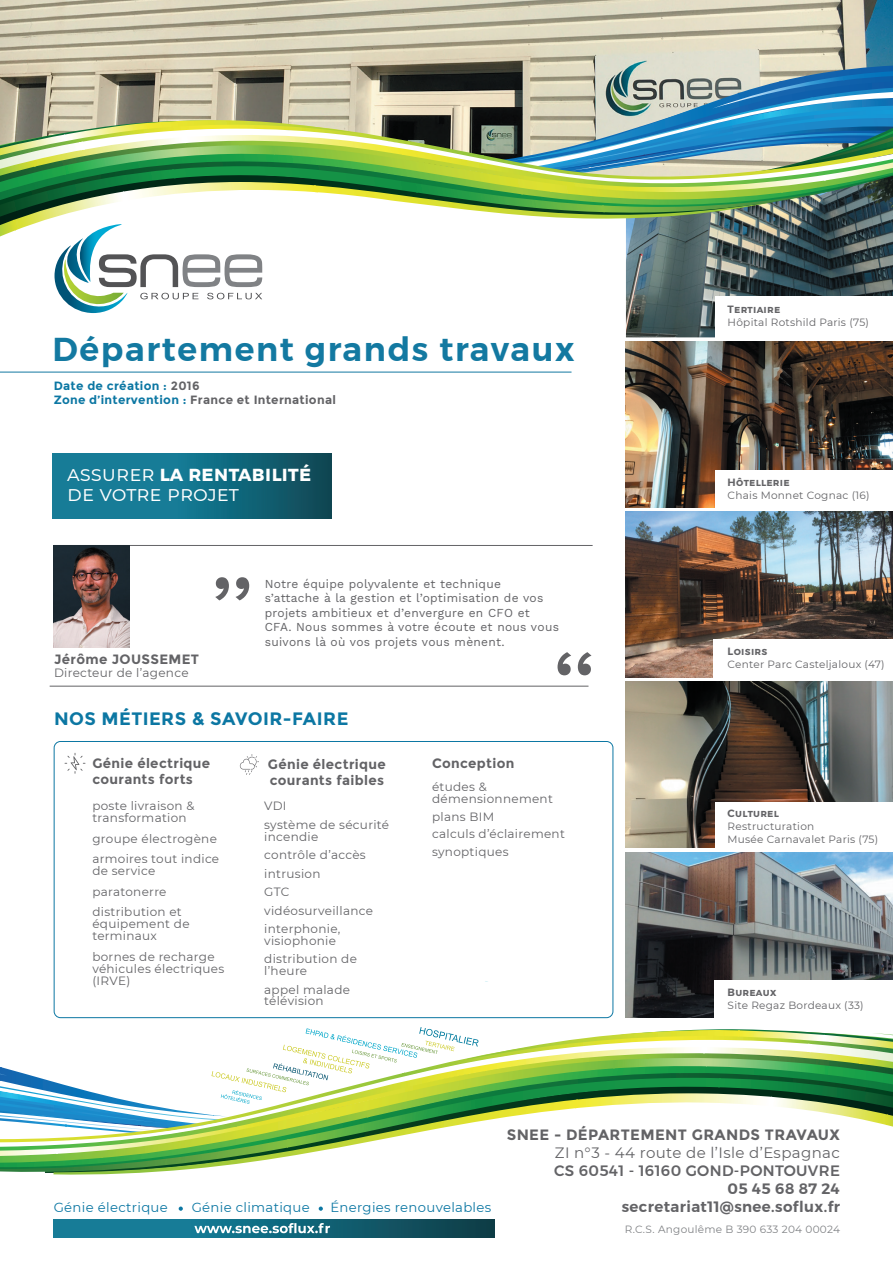
<style>
.page{position:relative;width:893px;height:1263px;background:#fff}
.page>*{position:absolute;margin:0;border:0;box-sizing:border-box;transform-origin:0 0}
.t1{font:600 33px "Montserrat";letter-spacing:.05em;color:#1379a1}
.t2{font:21.15px/20.2px "Montserrat";color:#fff}
.t3{font:700 18px "Montserrat";letter-spacing:.025em;color:#0c77a3}
.t4{font:600 15px/18px "Montserrat";letter-spacing:.025em;color:#636366;text-align:right}
.t5{font:15px "Montserrat";letter-spacing:.025em;color:#636366}
.t6{font:700 15px "Montserrat";letter-spacing:.025em;color:#636366}
.t7{font:500 15px "Montserrat";letter-spacing:.025em;color:#636366}
.t8{font:700 13.5px/16.2px "Montserrat";letter-spacing:.025em;color:#636366}
.t9{font:13.2px "Montserrat";letter-spacing:.025em;color:#0c77a3}
.t10{font:12px/18.5px "Montserrat";letter-spacing:.025em;color:#636366}
.t11{font:12px/14.4px "Work Sans";letter-spacing:.025em;color:#636366}
.t12{font:700 12px/14.4px "Montserrat";letter-spacing:.025em;color:#0c77a3}
.t13{font:10.5px/12.6px "Montserrat";letter-spacing:.025em;color:#636366}
.t14{font:600 10.5px "Montserrat";letter-spacing:.025em;color:#636366}
.t15{font:10.5px "Montserrat";letter-spacing:.025em;color:#808285}
.s1{color:#636366}
.s2{font-weight:600}
</style>
<div class="page">
<svg style="left:52px;top:453px;width:280px;height:66px;background:#136d84"></svg>
<img style="left:626px;top:313px;width:89px;height:24px">
<svg style="left:215px;top:577px;width:34px;height:23px"></svg>
<svg style="left:558px;top:652px;width:33px;height:23px"></svg>
<svg style="left:179px;top:1206px;width:4px;height:5px"></svg>
<svg style="left:319px;top:1206px;width:4px;height:5px"></svg>
<svg style="left:65px;top:753px;width:20px;height:21px"></svg>
<svg style="left:240px;top:754px;width:19px;height:21px"></svg>
<img style="left:626px;top:341px;width:267px;height:166px">
<img style="left:626px;top:511px;width:267px;height:166px">
<img style="left:626px;top:681px;width:267px;height:166px">
<div style="left:715px;top:470px;width:178px;height:39px;background:#fff"></div>
<div style="left:714px;top:640px;width:179px;height:39px;background:#fff"></div>
<div style="left:715px;top:802px;width:178px;height:50px;background:#fff"></div>
<hr style="left:0;top:372px;width:571px;height:1px;background:#1379a1">
<hr style="left:54px;top:545px;width:539px;height:1px;background:#636366">
<hr style="left:50px;top:686px;width:538px;height:1px;background:#636366">
<img style="left:54px;top:546px;width:75px;height:101px">
<svg style="left:54px;top:1220px;width:441px;height:17px;background:#136479"></svg>
<svg style="left:194px;top:1223px;width:136px;height:10px"></svg>
<svg style="left:0;top:0;width:893px;height:66px;background:#cac6b0"></svg>
<svg style="left:0;top:1167px;width:210px;height:7px"></svg>
<svg style="left:0;top:1163px;width:243px;height:4px"></svg>
<svg style="left:0;top:1159px;width:271px;height:4px"></svg>
<img style="left:0;top:66px;width:893px;height:247px">
<img style="left:0;top:202px;width:893px;height:12px">
<svg style="left:0;top:194px;width:893px;height:8px"></svg>
<svg style="left:0;top:187px;width:893px;height:7px;background:#8ab159"></svg>
<svg style="left:0;top:185px;width:893px;height:2px;background:#7baa4c"></svg>
<img style="left:0;top:129px;width:893px;height:56px">
<svg style="left:0;top:981px;width:893px;height:178px"></svg>
<img style="left:626px;top:852px;width:267px;height:165px">
<div style="left:715px;top:980px;width:178px;height:47px;background:#fff"></div>
<div style="left:54px;top:741px;width:559px;height:277px;border:1px solid #0c77a3;border-radius:6px"></div>
<h1 class="t1" style="left:52px;top:323px;width:524px">Département grands travaux</h1>
<p class="t12" style="left:54px;top:378px;width:284px">Date de création : <span class="s1">2016<br></span>Zone d’intervention : <span class="s1">France et International</span></p>
<h2 class="t2" style="left:67px;top:463px;width:246px">assurer <span class="s2">la rentabilité </span>de votre projet</h2>
<p class="t8" style="left:54px;top:651px;width:147px">Jérôme JOUSSEMET</p>
<p class="t10" style="left:54px;top:663px;width:136px">Directeur de l’agence</p>
<p class="t11" style="left:265px;top:576px;width:296px">Notre équipe polyvalente et technique<br>s’attache à la gestion et l’optimisation de vos projets ambitieux et d’envergure en CFO et CFA. Nous sommes à votre écoute et nous vous suivons là où vos projets vous mènent.</p>
<h3 class="t3" style="left:54px;top:708px;width:296px">NOS MÉTIERS &amp; SAVOIR-FAIRE</h3>
<p class="t8" style="left:92px;top:755px;width:119px">Génie électrique courants forts</p>
<p class="t8" style="left:268px;top:756px;width:119px">Génie électrique courants faibles</p>
<p class="t8" style="left:432px;top:755px;width:84px">Conception</p>
<p class="t10" style="left:432px;top:780px;width:122px;line-height:12px">études &amp; démensionnement</p>
<p class="t10" style="left:432px;top:807px;width:134px;line-height:17.5px">plans BIM<br>calculs d’éclairement synoptiques</p>
<p class="t10" style="left:92px;top:800px;width:104px;line-height:12px">poste livraison &amp; transformation</p>
<p class="t10" style="left:92px;top:828px;width:128px;line-height:20.5px">groupe électrogène armoires tout indice</p>
<p class="t10" style="left:92px;top:860px;width:91px;line-height:20.5px">de service paratonerre distribution et</p>
<p class="t10" style="left:92px;top:918px;width:99px;line-height:12px">équipement de terminaux</p>
<p class="t10" style="left:92px;top:950px;width:133px;line-height:12px">bornes de recharge véhicules électriques (IRVE)</p>
<p class="t10" style="left:264px;top:796px;width:126px">VDI<br>système de sécurité</p>
<p class="t10" style="left:264px;top:827px;width:110px">incendie contrôle d’accès intrusion<br>GTC vidéosurveillance interphonie,</p>
<p class="t10" style="left:264px;top:931px;width:94px">visiophonie distribution de</p>
<p class="t10" style="left:264px;top:961px;width:87px">l’heure<br>appel malade</p>
<p class="t10" style="left:264px;top:991px;width:61px">télévision</p>
<p class="t14" style="left:728px;top:301px;width:54px">Tertiaire</p>
<p class="t13" style="left:728px;top:315px;width:143px">Hôpital Rotshild Paris (75)</p>
<p class="t14" style="left:728px;top:474px;width:64px">Hôtellerie</p>
<p class="t13" style="left:728px;top:488px;width:144px">Chais Monnet Cognac (16)</p>
<p class="t14" style="left:728px;top:643px;width:41px">Loisirs</p>
<p class="t13" style="left:728px;top:657px;width:159px">Center Parc Casteljaloux (47)</p>
<p class="t14" style="left:728px;top:805px;width:53px">Culturel</p>
<p class="t13" style="left:728px;top:820px;width:152px">Restructuration<br>Musée Carnavalet Paris (75)</p>
<p class="t14" style="left:728px;top:984px;width:50px">Bureaux</p>
<p class="t13" style="left:728px;top:998px;width:138px">Site Regaz Bordeaux (33)</p>
<p class="t9" style="left:54px;top:1199px;width:116px">Génie électrique</p>
<p class="t9" style="left:192px;top:1199px;width:120px">Génie climatique</p>
<p class="t9" style="left:330px;top:1199px;width:162px">Énergies renouvelables</p>
<p class="t6" style="left:507px;top:1126px;width:335px">SNEE - DÉPARTEMENT GRANDS TRAVAUX</p>
<p class="t5" style="left:555px;top:1142px;width:287px">ZI n°3 - 44 route de l’Isle d’Espagnac</p>
<p class="t7" style="left:554px;top:1159px;width:287px">CS 60541 - 16160 GOND-PONTOUVRE</p>
<p class="t4" style="left:622px;top:1180px;width:220px">05 45 68 87 24 secretariat11@snee.soflux.fr</p>
<p class="t15" style="left:625px;top:1222px;width:217px">R.C.S. Angoulême B 390 633 204 00024</p>
</div>
